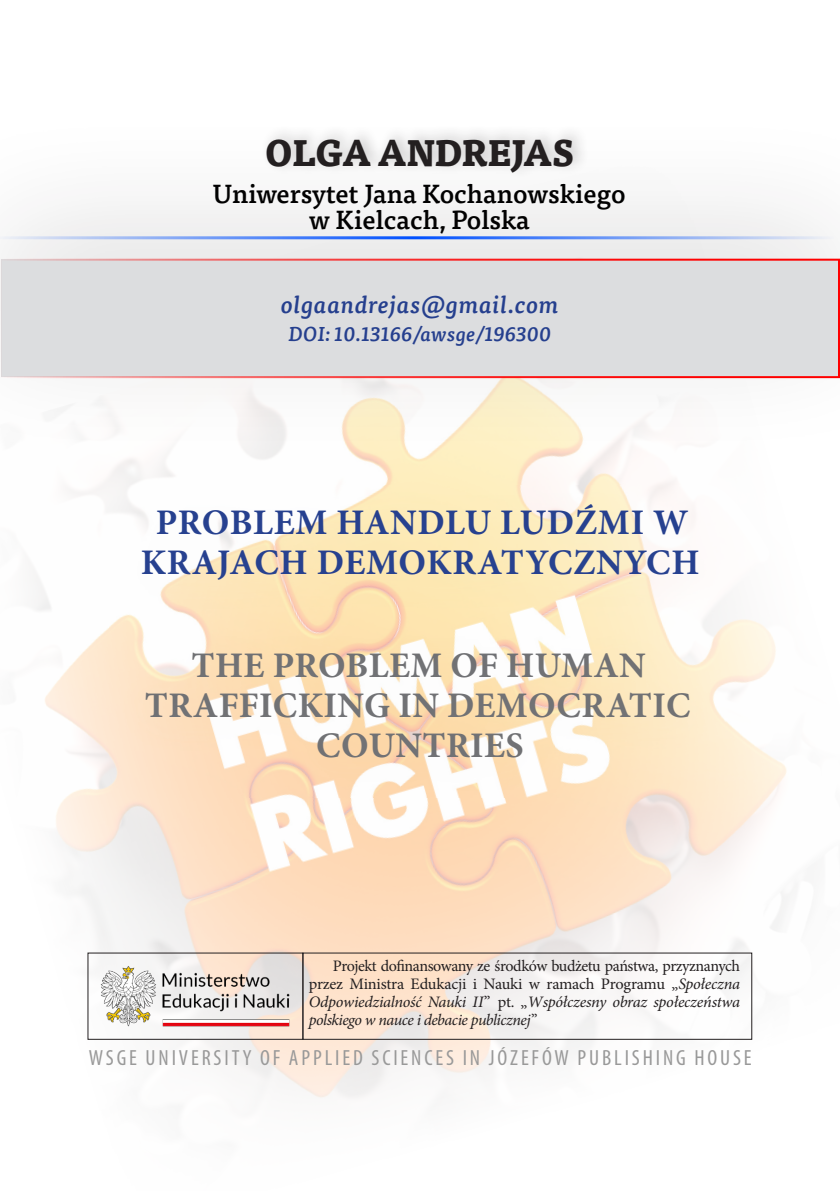
<style>
.page{position:relative;width:840px;height:1191px;background:#fff}
.page>*{position:absolute;margin:0;border:0;box-sizing:border-box;transform-origin:0 0}
.t1{font:700 36px/40px "Minion Pro";letter-spacing:.01em;color:#6f7073;text-align:center}
.t2{font:700 36px/40px "Minion Pro";letter-spacing:.02em;color:#253f8e;text-align:center}
.Ramka-Autor{font:800 36px "Tisa Pro";letter-spacing:-.025em;color:#231f20;scale:.95 1}
.Ramka_autorska_-_afiliacja{font:500 26px/26px "Tisa Pro";color:#000;text-align:center}
.Ramka_autorska-email{font:italic 500 24px "Tisa Pro";letter-spacing:.03em;color:#253f8e}
.AWSGE_afiliacja{font:condensed 22px "Myriad Pro";letter-spacing:.13em;color:#999}
.Ramka_autorska_-_ORCID_DOI{font:italic 500 20px "Tisa Pro";letter-spacing:.015em;color:#253f8e}
._00_PODSTAWA{font:16px/18px "Minion Pro";letter-spacing:-.015em;color:#231f20;text-align:justify}
.s1{font-style:italic}
</style>
<div class="page">
<img style="left:34px;top:465px;width:755px;height:633px">
<div style="left:110px;top:485px;width:615px;height:312px;background:#e6e7e9;opacity:.75"></div>
<div style="left:0;top:104px;width:839px;height:361px;background:#231f20;opacity:.13"></div>
<div style="left:1px;top:260px;width:837px;height:117px;background:#dcdddf"></div>
<div style="left:0;top:259px;width:839px;height:119px;border:2px solid #f00"></div>
<hr style="left:0;top:236px;width:834px;height:3px;background:#0050ff">
<img style="left:90px;top:954px;width:211px;height:83px">
<p class="Ramka-Autor" style="left:265px;top:123px;width:327px">OLGA ANDREJAS</p>
<p class="Ramka_autorska_-_afiliacja" style="left:212px;top:179px;width:415px">Uniwersytet Jana Kochanowskiego w Kielcach, Polska</p>
<p class="Ramka_autorska-email" style="left:281px;top:286px;width:279px">olgaandrejas@gmail.com</p>
<p class="Ramka_autorska_-_ORCID_DOI" style="left:288px;top:319px;width:264px">DOI: 10.13166/awsge/196300</p>
<h1 class="t2" style="left:141px;top:502px;width:560px">PROBLEM HANDLU LUDŹMI W<br>KRAJACH DEMOKRATYCZNYCH</h1>
<h1 class="t1" style="left:145px;top:645px;width:546px">THE PROBLEM OF HUMAN<br>TRAFFICKING IN DEMOCRATIC<br>COUNTRIES</h1>
<p class="_00_PODSTAWA" style="left:309px;top:956px;width:432px;text-indent:24px">Projekt dofinansowany ze środków budżetu państwa, przyznanych przez Ministra Edukacji i Nauki w ramach Programu „<span class="s1">Społeczna Odpowiedzialność Nauki II</span>” pt. „<span class="s1">Współczesny obraz społeczeństwa polskiego w nauce i debacie publicznej</span>”</p>
<p class="AWSGE_afiliacja" style="left:89px;top:1044px;width:664px">WSGE UNIVERSITY OF APPLIED SCIENCES IN JÓZEFÓW PUBLISHING HOUSE</p>
</div>
